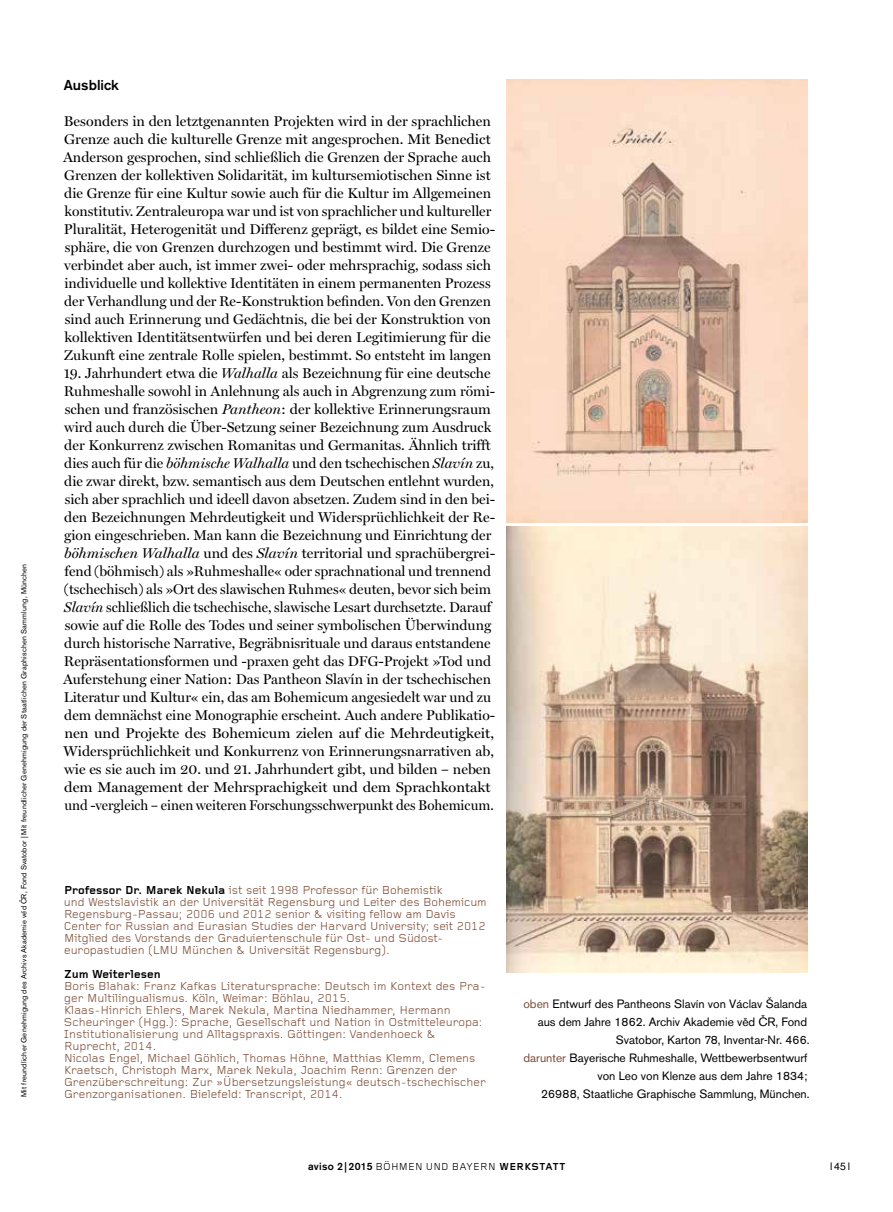
<style>
.page{position:relative;width:893px;height:1212px;background:#fff}
.page>*{position:absolute;margin:0;border:0;box-sizing:border-box;transform-origin:0 0}
.t1{font:14.25px/18px "Miller Display Roman";color:#000}
.t2{font:500 14.25px "Akzidenz Grotesk BE";color:#000}
.t3{font:12px/12px "Foundry Gridnik";color:#7c4c37}
.t4{font:12px/18px "Akzidenz Grotesk BE";color:#000;text-align:right}
.t5{font:700 12px "Foundry Gridnik";color:#000}
.t6{font:10.5px "Foundry Gridnik";letter-spacing:.02em;color:#000}
.t7{font:10.5px "Helvetica";color:#000}
.t8{font:7.5px "Akzidenz Grotesk BE";letter-spacing:.025em;color:#000}
.s1{font-family:"Miller Display";font-style:italic}
.s2{font-weight:700;color:#000}
.s3{color:#7c4c37}
.s4{font-family:"Akzidenz Grotesk BE";font-weight:500}
.s5{font-weight:700}
</style>
<div class="page">
<img style="left:507px;top:80px;width:301px;height:442px">
<img style="left:507px;top:526px;width:301px;height:446px">
<p class="t8" style="left:19px;top:1097px;width:535px;rotate:-90deg">Mit freundlicher Genehmigung des Archivs Akademie veˇd ˇCR, Fond Svatobor | Mit freundlicher Genehmigung der Staatlichen Graphischen Sammlung, München</p>
<p class="t2" style="left:64px;top:76px;width:57px">Ausblick</p>
<p class="t1" style="left:63px;top:112px;width:434px">Besonders in den letztgenannten Projekten wird in der sprachlichen Grenze auch die kulturelle Grenze mit angesprochen. Mit Benedict Anderson gesprochen, sind schließlich die Grenzen der Sprache auch Grenzen der kollektiven Solidarität, im kultursemiotischen Sinne ist die Grenze für eine Kultur sowie auch für die Kultur im Allgemeinen konstitutiv. Zentraleuropa war und ist von sprachlicher und kultureller Pluralität, Heterogenität und Differenz geprägt, es bildet eine Semio&shy;sphäre, die von Grenzen durchzogen und bestimmt wird. Die Grenze verbindet aber auch, ist immer zwei- oder mehrsprachig, sodass sich individuelle und kollektive Identitäten in einem permanenten Prozess der Verhandlung und der Re-Konstruktion befinden. Von den Grenzen sind auch Erinnerung und Gedächtnis, die bei der Konstruktion von kollektiven Identitätsentwürfen und bei deren Legitimierung für die Zukunft eine zentrale Rolle spielen, bestimmt. So entsteht im langen</p>
<p class="t1" style="left:63px;top:364px;width:434px">19. Jahrhundert etwa die <span class="s1">Walhalla</span> als Bezeichnung für eine deutsche Ruhmeshalle sowohl in Anlehnung als auch in Abgrenzung zum römi&shy;schen und französischen <span class="s1">Pantheon</span>: der kollektive Erinnerungsraum wird auch durch die Über-Setzung seiner Bezeichnung zum Ausdruck der Konkurrenz zwischen Romanitas und Germanitas. Ähnlich trifft dies auch für die <span class="s1">böhmische Walhalla</span> und den tschechischen <span class="s1">Slavín</span> zu, die zwar direkt, bzw. semantisch aus dem Deutschen entlehnt wurden, sich aber sprachlich und ideell davon absetzen. Zudem sind in den bei&shy;den Bezeichnungen Mehrdeutigkeit und Widersprüchlichkeit der Re&shy;gion eingeschrieben. Man kann die Bezeichnung und Einrichtung der <span class="s1">böhmischen Walhalla</span> und des <span class="s1">Slavín</span> territorial und sprachübergrei&shy;fend (böhmisch) als »Ruhmeshalle« oder sprachnational und trennend (tschechisch) als »Ort des slawischen Ruhmes« deuten, bevor sich beim <span class="s1">Slavín</span> schließlich die tschechische, slawische Lesart durchsetzte. Darauf sowie auf die Rolle des Todes und seiner symbolischen Überwindung durch historische Narrative, Begräbnisrituale und daraus entstandene Repräsentationsformen und -praxen geht das DFG-Projekt »Tod und Auferstehung einer Nation: Das Pantheon Slavín in der tschechischen Literatur und Kultur« ein, das am Bohemicum angesiedelt war und zu dem demnächst eine Monographie erscheint. Auch andere Publikatio&shy;nen und Projekte des Bohemicum zielen auf die Mehrdeutigkeit, Widersprüchlichkeit und Konkurrenz von Erinnerungsnarrativen ab, wie es sie auch im 20. und 21. Jahrhundert gibt, und bilden – neben dem Management der Mehrsprachigkeit und dem Sprachkontakt und -vergleich – einen weiteren Forschungsschwerpunkt des Bohemicum.</p>
<p class="t3" style="left:64px;top:885px;width:424px"><span class="s2">Professor Dr. Marek N ekula</span> ist seit 1998 Professor für Bohemistik<br>und Westslavistik an der U niversität Regensburg und Leiter des Bohemicum Regensburg-Passau; 2006 und 2012 senior &amp; visiting fellow am Davis Center for Russian and E urasian Studies der H arvard U niversity; seit 2012<br>Mitglied des Vorstands der Graduiertenschule für Ost- und Südost&shy;europastudien (LMU M ünchen &amp; U niversität Regensburg).</p>
<p class="t5" style="left:64px;top:967px;width:98px">Zum Weiterlesen</p>
<p class="t3" style="left:64px;top:981px;width:424px">Boris Blahak: Franz Kafkas Literatursprache: Deutsch im Kontext des Pra&shy;ger M ultilingualismus. Köln, Weimar: Böhlau, 2015.<br>Klaas-Hinrich E hlers, M arek N ekula, M artina Niedhammer, H ermann Scheuringer (H gg.): Sprache, Gesellschaft und N ation in Ostmitteleuropa:<br>Institutionalisierung und Alltagspraxis. Göttingen: Vandenhoeck &amp; Ruprecht, 2014.<br>Nicolas Engel, Michael Göhlich, Thomas H öhne, M atthias Klemm, Clemens Kraetsch, Christoph M arx, M arek N ekula, Joachim Renn: Grenzen der Grenzüberschreitung: Zur »Übersetzungsleistung« deutsch-tschechischer Grenzorganisationen. Bielefeld: Transcript, 2014.</p>
<p class="t4" style="left:523px;top:995px;width:288px"><span class="s3">oben</span> Entwurf des Pantheons Slavín von Václav Šalanda aus dem Jahre 1862. Archiv Akademie veˇd Cˇ R, Fond Svatobor, Karton 78, Inventar-Nr. 466.<br><span class="s3">darunter</span> Bayerische Ruhmeshalle, Wettbewerbsentwurf von Leo von Klenze aus dem Jahre 1834;<br>26988, Staatliche Graphische Sammlung, München.</p>
<p class="t6" style="left:308px;top:1161px;width:259px"><span class="s4">aviso 2 | 2015</span> Böhmen und Bayern <span class="s5">Werkstatt</span></p>
<p class="t7" style="left:830px;top:1158px;width:22px">|45 |</p>
</div>
